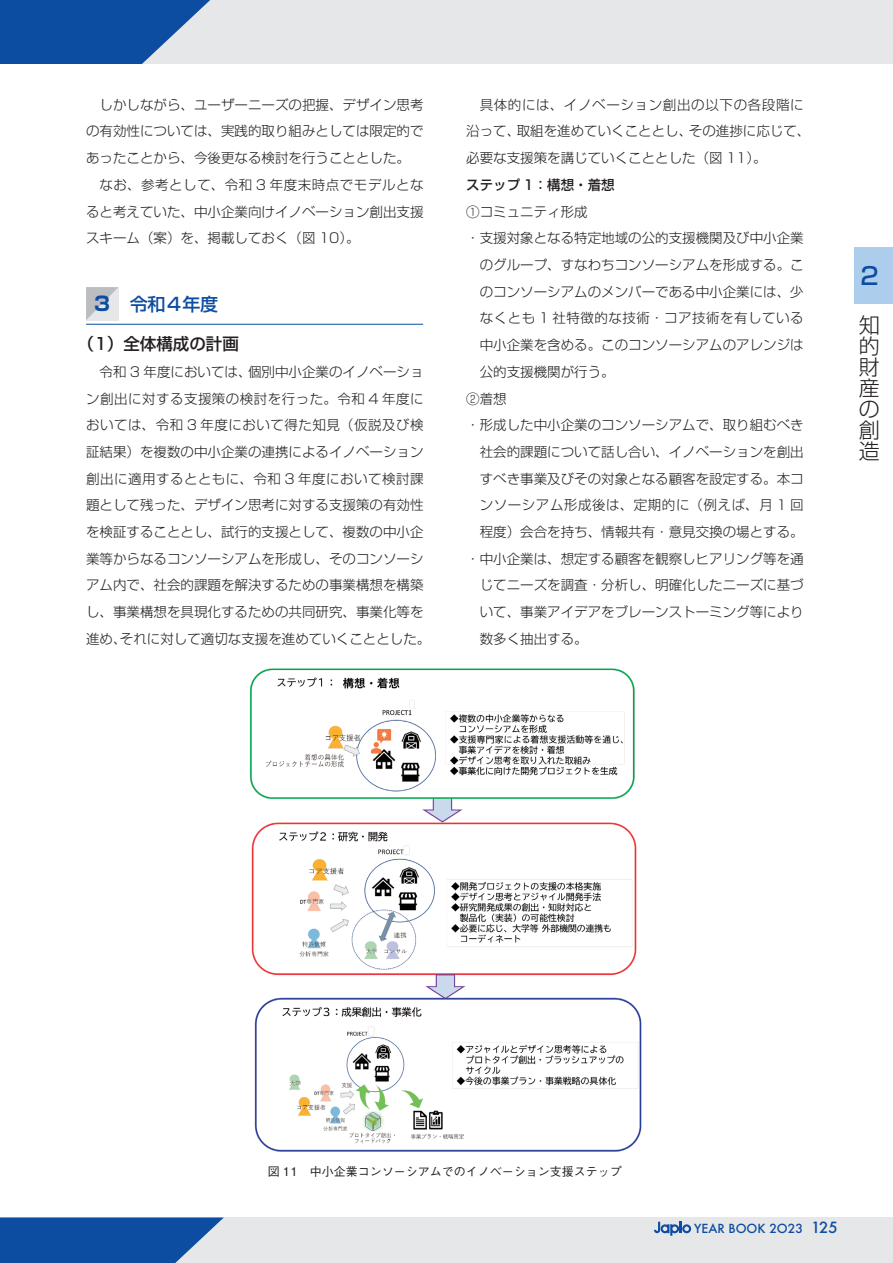
<style>
.page{position:relative;width:893px;height:1263px;background:#fff}
.page>*{position:absolute;margin:0;border:0;box-sizing:border-box;transform-origin:0 0}
.t1{font:500 24px "Shin Go Pr 5";color:#0d4da1}
.t2{font:300 21px/21px "Shin Go Pr 5";color:#231f20;text-align:justify}
.本文{font:700 19.5px "Shin Go Pr 5";color:#0d4da1}
.見出し_大{font:500 18px "Shin Go Pr 5";letter-spacing:-.025em;color:#0d4da1}
.見出し_中{font:500 16.5px "Shin Go Pr 5";color:#231f20}
.本文-2{font:300 13.5px/26.7px "Shin Go Pr 5";color:#231f20;text-align:justify}
.本文1下げ1頭出{font:300 13.5px/26.7px "Shin Go Pr 5";color:#231f20;text-align:justify}
.見出し_小{font:500 13.5px "Shin Go Pr 5";color:#231f20}
.t3{font:500 12.15px "Futura";color:#0d4da1}
.t4{font:500 12px "Gothic BBB Pro";color:#231f20}
.s1{font-size:15px}
</style>
<div class="page">
<div style="left:0;top:1217px;width:893px;height:46px;background:#e6e7e9"></div>
<div style="left:0;top:0;width:893px;height:64px;background:#e6e7e9"></div>
<svg style="left:0;top:0;width:210px;height:64px"></svg>
<svg style="left:0;top:1217px;width:224px;height:46px;background:#265ea9"></svg>
<svg style="left:654px;top:1222px;width:37px;height:14px"></svg>
<div style="left:855px;top:248px;width:38px;height:56px;background:#accdeb"></div>
<hr style="left:86px;top:324px;width:337px;height:1px;background:#0d4da1">
<svg style="left:86px;top:287px;width:32px;height:33px"></svg>
<img style="left:250px;top:668px;width:392px;height:484px">
<p class="本文-2" style="left:86px;top:90px;width:339px;text-indent:14px">しかしながら、ユーザーニーズの把握、デザイン思考の有効性については、実践的取り組みとしては限定的であったことから、今後更なる検討を行うこととした。</p>
<p class="本文-2" style="left:86px;top:170px;width:339px;text-indent:14px">なお、参考として、令和 3 年度末時点でモデルとなると考えていた、中小企業向けイノベーション創出支援スキーム（案）を、掲載しておく（図 10）。</p>
<p class="本文" style="left:94px;top:288px;width:17px">3</p>
<p class="見出し_大" style="left:130px;top:289px;width:90px">令和４年度</p>
<p class="見出し_中" style="left:78px;top:330px;width:163px">（1）全体構成の計画</p>
<p class="本文-2" style="left:86px;top:357px;width:346px;text-align:center">令和 3 年度においては、個別中小企業のイノベーショ<br>ン創出に対する支援策の検討を行った。令和 4 年度においては、令和 3 年度において得た知見（仮説及び検証結果）を複数の中小企業の連携によるイノベーション創出に適用するとともに、令和 3 年度において検討課題として残った、デザイン思考に対する支援策の有効性を検証することとし、試行的支援として、複数の中小企業等からなるコンソーシアムを形成し、そのコンソーシアム内で、社会的課題を解決するための事業構想を構築し、事業構想を具現化するための共同研究、事業化等を進め、それに対して適切な支援を進めていくこととした。</p>
<p class="本文-2" style="left:466px;top:90px;width:346px;text-align:left;text-indent:14px">具体的には、イノベーション創出の以下の各段階に沿って、取組を進めていくこととし、その進捗に応じて、必要な支援策を講じていくこととした（図 11）。</p>
<p class="見出し_小" style="left:466px;top:174px;width:150px">ステップ 1：構想・着想</p>
<p class="本文1下げ1頭出" style="left:466px;top:197px;width:123px">①コミュニティ形成</p>
<p class="本文1下げ1頭出" style="left:480px;top:223px;width:326px;text-indent:-14px">・支援対象となる特定地域の公的支援機関及び中小企業のグループ、すなわちコンソーシアムを形成する。このコンソーシアムのメンバーである中小企業には、少なくとも 1 社特徴的な技術・コア技術を有している中小企業を含める。このコンソーシアムのアレンジは公的支援機関が行う。</p>
<p class="本文1下げ1頭出" style="left:466px;top:384px;width:42px">②着想</p>
<p class="本文1下げ1頭出" style="left:480px;top:410px;width:325px;text-indent:-14px">・形成した中小企業のコンソーシアムで、取り組むべき社会的課題について話し合い、イノベーションを創出すべき事業及びその対象となる顧客を設定する。本コンソーシアム形成後は、定期的に（例えば、月 1 回程度）会合を持ち、情報共有・意見交換の場とする。</p>
<p class="本文1下げ1頭出" style="left:480px;top:544px;width:325px;text-indent:-14px">・中小企業は、想定する顧客を観察しヒアリング等を通じてニーズを調査・分析し、明確化したニーズに基づいて、事業アイデアをブレーンストーミング等により数多く抽出する。</p>
<h1 class="t1" style="left:860px;top:256px;width:20px">2</h1>
<h2 class="t2" style="left:859px;top:312px;width:22px">知的財産の創造</h2>
<p class="t4" style="left:268px;top:1162px;width:139px">図 11　中小企業ｺﾝｿｰｼｱﾑ</p>
<p class="t4" style="left:442px;top:1162px;width:181px">でのイノベーション支援ステップ</p>
<p class="t3" style="left:694px;top:1220px;width:145px">YEAR BOOK 2O23 <span class="s1">125</span></p>
</div>
